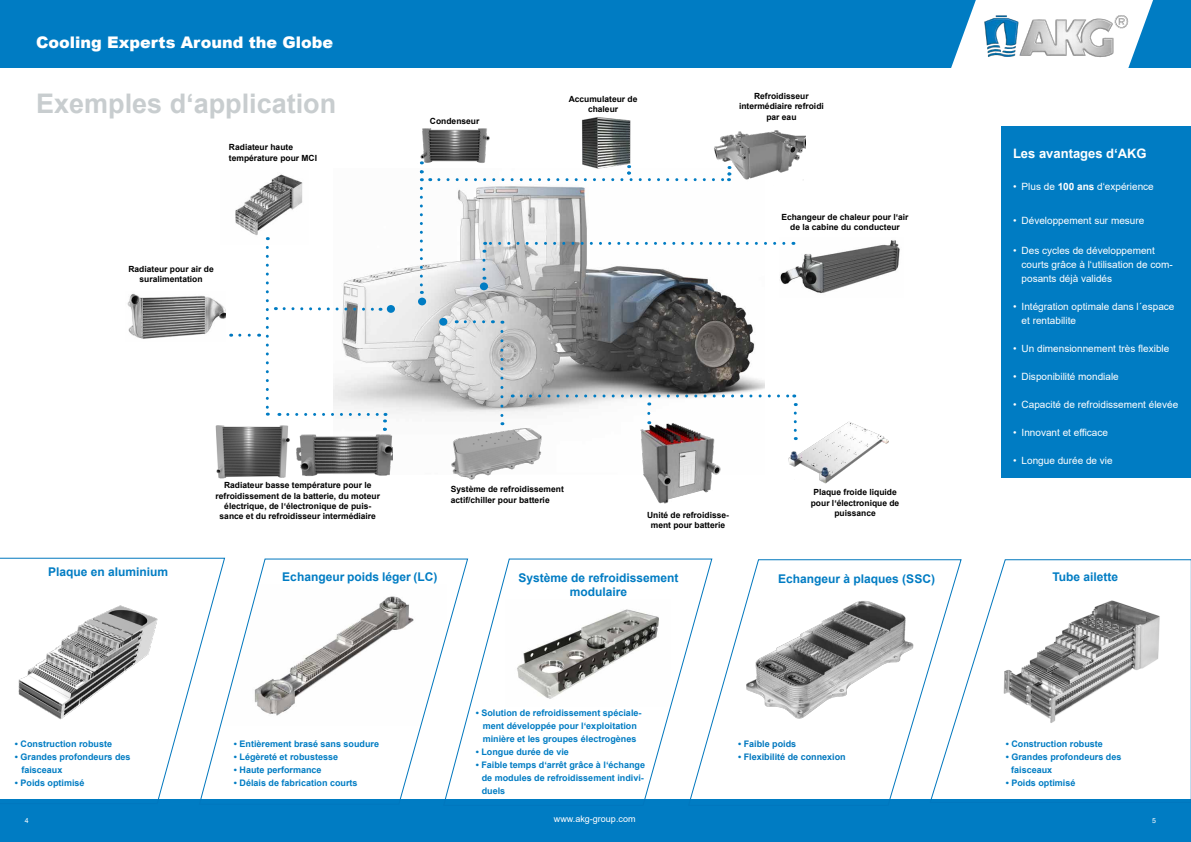
<style>
.page{position:relative;width:1191px;height:842px;background:#fff}
.page>*{position:absolute;margin:0;border:0;box-sizing:border-box;transform-origin:0 0}
.t1{font:700 27px "Arial";color:#c8cdcf}
.t2{font:900 16px "Arial";color:#fff}
.t3{font:700 13px "Arial";color:#fff}
.t4{font:700 12px/14.4px "Arial";color:#007cc3;text-align:center}
.t5{font:10px/14px "Arial";color:#fff}
.t6{font:700 9px/13px "Arial";color:#007cc3}
.t7{font:700 9px "Arial";color:#0077be}
.t8{font:9px "Arial";color:#fff}
.t9{font:700 8.5px/10.2px "Arial";color:#000;text-align:center}
.t10{font:7px "Arial";color:#fff}
.s1{color:#007cc3}
.s2{font-weight:700}
</style>
<div class="page">
<div style="left:0;top:799px;width:1191px;height:43px;background:#007cc3"></div>
<img style="left:333px;top:181px;width:431px;height:280px">
<img style="left:235px;top:174px;width:68px;height:67px">
<img style="left:419px;top:128px;width:71px;height:53px">
<img style="left:216px;top:407px;width:69px;height:72px">
<img style="left:285px;top:395px;width:107px;height:82px">
<img style="left:420px;top:388px;width:152px;height:92px">
<svg style="left:266px;top:247px;width:3px;height:169px"></svg>
<svg style="left:275px;top:306px;width:106px;height:6px"></svg>
<svg style="left:420px;top:188px;width:3px;height:106px"></svg>
<svg style="left:482px;top:260px;width:3px;height:20px"></svg>
<div style="left:418px;top:298px;width:8px;height:7px;background:#007cc3;border-radius:50%"></div>
<svg style="left:500px;top:331px;width:3px;height:94px"></svg>
<svg style="left:465px;top:320px;width:28px;height:3px"></svg>
<div style="left:439px;top:318px;width:8px;height:8px;background:#007cc3;border-radius:50%"></div>
<div style="left:480px;top:282px;width:8px;height:8px;background:#007cc3;border-radius:50%"></div>
<div style="left:387px;top:305px;width:8px;height:8px;background:#007cc3;border-radius:50%"></div>
<svg style="left:288px;top:413px;width:98px;height:18px"></svg>
<svg style="left:420px;top:161px;width:3px;height:20px"></svg>
<img style="left:582px;top:117px;width:49px;height:48px">
<img style="left:695px;top:130px;width:110px;height:67px">
<img style="left:780px;top:240px;width:120px;height:54px">
<img style="left:598px;top:406px;width:140px;height:98px">
<img style="left:788px;top:412px;width:100px;height:72px">
<svg style="left:484px;top:242px;width:300px;height:11px"></svg>
<svg style="left:647px;top:413px;width:3px;height:11px"></svg>
<svg style="left:521px;top:394px;width:275px;height:12px"></svg>
<svg style="left:793px;top:413px;width:3px;height:27px"></svg>
<svg style="left:439px;top:165px;width:291px;height:16px"></svg>
<img style="left:127px;top:293px;width:99px;height:46px">
<svg style="left:231px;top:334px;width:18px;height:3px"></svg>
<div style="left:0;top:0;width:1191px;height:67px;background:#007cc3"></div>
<svg style="left:950px;top:0;width:203px;height:68px"></svg>
<img style="left:982px;top:13px;width:148px;height:46px">
<div style="left:1001px;top:126px;width:190px;height:351px;background:#007cc3"></div>
<svg style="left:0;top:557px;width:225px;height:242px"></svg>
<svg style="left:750px;top:559px;width:178px;height:240px"></svg>
<svg style="left:928px;top:559px;width:263px;height:240px"></svg>
<svg style="left:469px;top:558px;width:244px;height:241px"></svg>
<svg style="left:198px;top:558px;width:271px;height:241px"></svg>
<img style="left:695px;top:586px;width:283px;height:155px">
<h2 class="t2" style="left:36px;top:27px;width:299px">Cooling Experts Around the Globe</h2>
<h2 class="t2" style="left:28px;top:36px;width:299px">Cooling Experts Around the Globe</h2>
<h1 class="t1" style="left:36px;top:85px;width:302px">Exemples d‘application</h1>
<p class="t9" style="left:569px;top:94px;width:70px">Accumulateur de chaleur</p>
<p class="t9" style="left:739px;top:91px;width:86px">Refroidisseur intermédiaire refroidi par eau</p>
<p class="t9" style="left:430px;top:116px;width:51px">Condenseur</p>
<p class="t9" style="left:229px;top:142px;width:90px;text-align:left">Radiateur haute température pour MCI</p>
<p class="t9" style="left:128px;top:264px;width:87px">Radiateur pour air de suralimentation</p>
<p class="t9" style="left:216px;top:480px;width:166px">Radiateur basse température pour le refroidissement de la batterie, du moteur électrique, de l‘électronique de puis&shy;sance et du refroidisseur intermédiaire</p>
<p class="t9" style="left:451px;top:484px;width:115px;text-align:left">Système de refroidissement actif/chiller pour batterie</p>
<p class="t9" style="left:781px;top:212px;width:129px">Echangeur de chaleur pour l‘air de la cabine du conducteur</p>
<p class="t9" style="left:810px;top:487px;width:90px">Plaque froide liquide pour l‘électronique de</p>
<p class="t9" style="left:647px;top:510px;width:83px">Unité de refroidisse-</p>
<p class="t9" style="left:834px;top:508px;width:43px">puissance</p>
<p class="t9" style="left:651px;top:520px;width:76px">ment pour batterie</p>
<h3 class="t4" style="left:48px;top:565px;width:122px">Plaque en aluminium</h3>
<p class="t6" style="left:15px;top:738px;width:99px">• Construction robuste</p>
<p class="t6" style="left:21px;top:751px;width:111px;text-indent:-6px">• Grandes profondeurs des faisceaux</p>
<p class="t6" style="left:15px;top:777px;width:71px">• Poids optimisé</p>
<h3 class="t4" style="left:282px;top:570px;width:157px">Echangeur poids léger (LC)</h3>
<h3 class="t4" style="left:518px;top:570px;width:162px">Système de refroidissement modulaire</h3>
<p class="t6" style="left:234px;top:738px;width:147px">• Entièrement brasé sans soudure</p>
<p class="t6" style="left:234px;top:751px;width:106px">• Légèreté et robustesse</p>
<p class="t6" style="left:234px;top:764px;width:89px">• Haute performance</p>
<p class="t6" style="left:234px;top:777px;width:125px">• Délais de fabrication courts</p>
<p class="t6" style="left:476px;top:707px;width:167px;text-align:center">• Solution de refroidissement spéciale&shy;ment développée pour l‘exploitation minière et les groupes électrogènes</p>
<p class="t6" style="left:476px;top:746px;width:95px">• Longue durée de vie</p>
<p class="t6" style="left:482px;top:759px;width:165px;text-indent:-6px">• Faible temps d‘arrêt grâce à l‘échange de modules de refroidissement indivi&shy;duels</p>
<h3 class="t4" style="left:778px;top:572px;width:158px">Echangeur à plaques (SSC)</h3>
<p class="t7" style="left:738px;top:738px;width:60px"><span class="s1">•</span> Faible poids</p>
<p class="t7" style="left:738px;top:751px;width:109px"><span class="s1">•</span> Flexibilité de connexion</p>
<h3 class="t3" style="left:1013px;top:144px;width:135px">Les avantages d‘AKG</h3>
<p class="t5" style="left:1013px;top:179px;width:142px">• Plus de <span class="s2">100 ans</span> d‘expérience</p>
<p class="t5" style="left:1013px;top:213px;width:133px">• Développement sur mesure</p>
<p class="t5" style="left:1021px;top:244px;width:153px;text-indent:-8px">• Des cycles de développement courts grâce à l‘utilisation de com&shy;posants déjà validés</p>
<p class="t5" style="left:1021px;top:300px;width:154px;text-indent:-8px">• Intégration optimale dans l´espace et rentabilite</p>
<p class="t5" style="left:1013px;top:342px;width:158px">• Un dimensionnement très flexible</p>
<p class="t5" style="left:1013px;top:370px;width:107px">• Disponibilité mondiale</p>
<p class="t5" style="left:1013px;top:398px;width:167px">• Capacité de refroidissement élevée</p>
<p class="t5" style="left:1013px;top:426px;width:96px">• Innovant et efficace</p>
<p class="t5" style="left:1013px;top:454px;width:101px">• Longue durée de vie</p>
<h3 class="t4" style="left:1052px;top:569px;width:67px">Tube ailette</h3>
<p class="t6" style="left:1005px;top:738px;width:99px">• Construction robuste</p>
<p class="t6" style="left:1011px;top:751px;width:112px;text-indent:-5px">• Grandes profondeurs des faisceaux</p>
<p class="t6" style="left:1005px;top:777px;width:71px">• Poids optimisé</p>
<p class="t8" style="left:554px;top:812px;width:83px">www.akg-group.com</p>
<p class="t10" style="left:25px;top:815px;width:5px">4</p>
<p class="t10" style="left:1152px;top:815px;width:5px">5</p>
</div>
